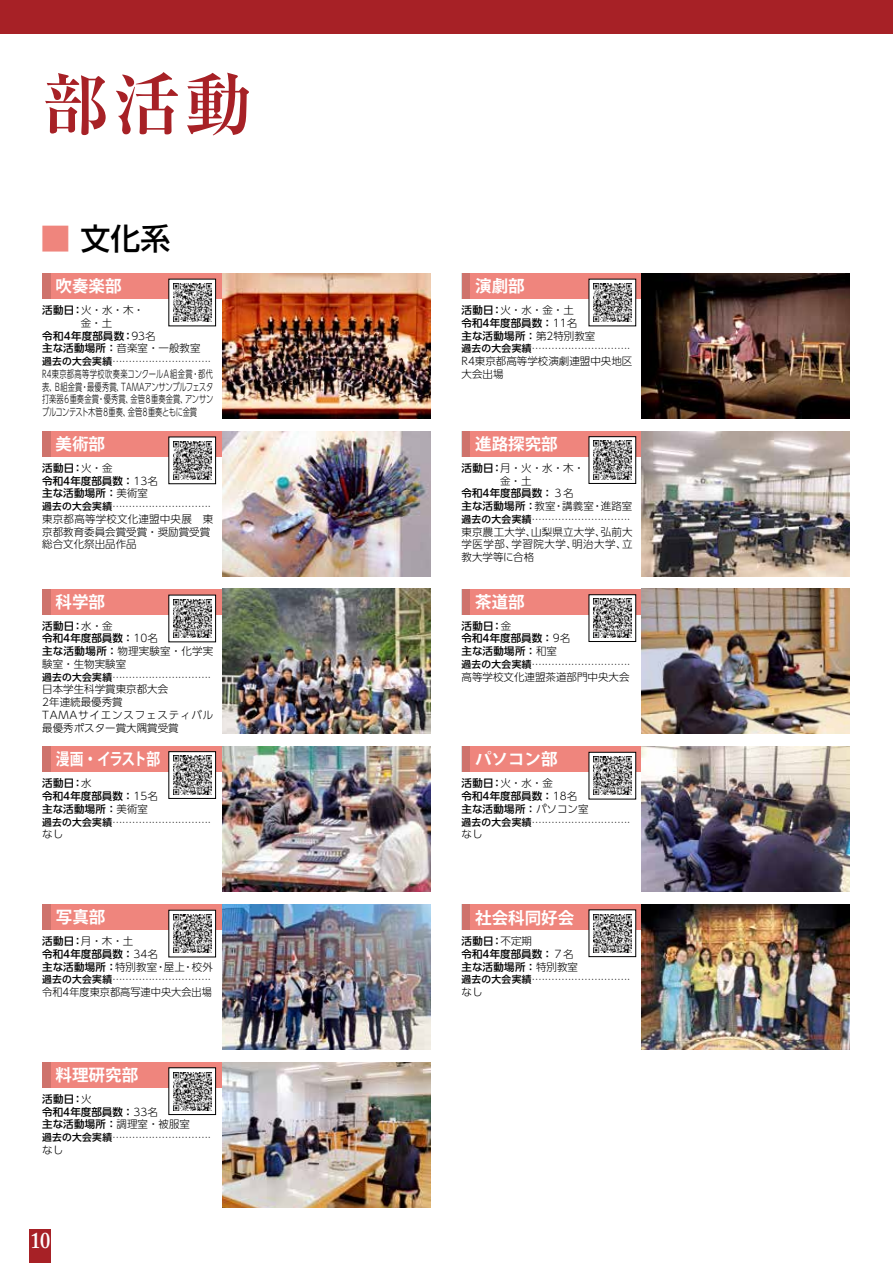
<style>
.page{position:relative;width:893px;height:1263px;background:#fff}
.page>*{position:absolute;margin:0;border:0;box-sizing:border-box;transform-origin:0 0}
.t1{font:700 67.5px "Ryumin Pr 6";color:#a72126}
.t2{font:500 30px "Shin Go Pr 5";color:#000}
.t3{font:600 22.5px "Adobe Caslon Pro";color:#fff;scale:.9 1}
.t4{font:700 16.5px "Koz Go Pro";color:#fff}
.t5{font:700 16.5px "Koz Go Pro";color:#fff;scale:.84 1}
.t6{font:300 10.5px/12.8px "UD Shin Go Pr 6";color:#000}
.t7{font:500 10.5px/12.8px "UD Shin Go Pr 6";color:#000}
.t8{font:300 10.5px/12.8px "UD Shin Go Pr 6";color:#000;text-align:justify;scale:.69 1}
.t9{font:500 4.5px "UD Shin Go Pr 6";color:#000}
.s1{color:#ef857d}
.s2{font-weight:500}
.s3{font-size:9.75px}
.s4{font-weight:300}
</style>
<div class="page">
<div style="left:462px;top:904px;width:179px;height:26px;background:#ef857d"></div>
<img style="left:641px;top:904px;width:209px;height:145px">
<div style="left:462px;top:904px;width:8px;height:26px;background:#ce736c"></div>
<div style="left:462px;top:273px;width:179px;height:26px;background:#ef857d"></div>
<div style="left:462px;top:273px;width:8px;height:26px;background:#ce736c"></div>
<img style="left:641px;top:273px;width:209px;height:145px">
<div style="left:42px;top:747px;width:180px;height:25px;background:#ef857d"></div>
<div style="left:42px;top:747px;width:9px;height:25px;background:#ce736c"></div>
<img style="left:222px;top:747px;width:208px;height:144px">
<div style="left:42px;top:273px;width:180px;height:26px;background:#ef857d"></div>
<div style="left:42px;top:273px;width:9px;height:26px;background:#ce736c"></div>
<img style="left:222px;top:273px;width:208px;height:145px">
<div style="left:42px;top:589px;width:180px;height:25px;background:#ef857d"></div>
<div style="left:42px;top:589px;width:9px;height:25px;background:#ce736c"></div>
<img style="left:222px;top:589px;width:208px;height:145px">
<div style="left:462px;top:431px;width:179px;height:26px;background:#ef857d"></div>
<div style="left:462px;top:431px;width:8px;height:26px;background:#ce736c"></div>
<img style="left:641px;top:431px;width:209px;height:145px">
<div style="left:42px;top:904px;width:180px;height:26px;background:#ef857d"></div>
<div style="left:42px;top:904px;width:9px;height:26px;background:#ce736c"></div>
<img style="left:222px;top:904px;width:208px;height:145px">
<div style="left:462px;top:589px;width:179px;height:25px;background:#ef857d"></div>
<div style="left:462px;top:589px;width:8px;height:25px;background:#ce736c"></div>
<img style="left:641px;top:589px;width:209px;height:145px">
<div style="left:42px;top:431px;width:180px;height:26px;background:#ef857d"></div>
<div style="left:42px;top:431px;width:9px;height:26px;background:#ce736c"></div>
<img style="left:222px;top:431px;width:208px;height:145px">
<div style="left:42px;top:1062px;width:180px;height:25px;background:#ef857d"></div>
<div style="left:42px;top:1062px;width:9px;height:25px;background:#ce736c"></div>
<img style="left:222px;top:1062px;width:208px;height:145px">
<div style="left:462px;top:747px;width:179px;height:25px;background:#ef857d"></div>
<div style="left:462px;top:747px;width:8px;height:25px;background:#ce736c"></div>
<img style="left:641px;top:747px;width:209px;height:144px">
<div style="left:169px;top:279px;width:47px;height:47px;background:#fff"></div>
<img style="left:173px;top:283px;width:38px;height:39px">
<div style="left:589px;top:279px;width:47px;height:47px;background:#fff"></div>
<img style="left:593px;top:283px;width:38px;height:39px">
<svg style="left:591px;top:438px;width:43px;height:42px"></svg>
<div style="left:589px;top:436px;width:47px;height:48px;border:1px solid #000"></div>
<img style="left:593px;top:441px;width:38px;height:38px">
<svg style="left:591px;top:596px;width:43px;height:42px"></svg>
<div style="left:589px;top:594px;width:47px;height:48px;border:1px solid #000"></div>
<img style="left:593px;top:599px;width:38px;height:38px">
<div style="left:589px;top:752px;width:47px;height:47px;background:#fff"></div>
<img style="left:593px;top:756px;width:38px;height:39px">
<svg style="left:591px;top:912px;width:43px;height:41px"></svg>
<img style="left:593px;top:914px;width:38px;height:38px">
<svg style="left:171px;top:439px;width:43px;height:41px"></svg>
<img style="left:173px;top:441px;width:38px;height:38px">
<div style="left:169px;top:595px;width:47px;height:47px;background:#fff"></div>
<img style="left:173px;top:599px;width:38px;height:39px">
<svg style="left:171px;top:753px;width:43px;height:42px"></svg>
<div style="left:169px;top:751px;width:47px;height:48px;border:1px solid #000"></div>
<img style="left:173px;top:756px;width:38px;height:38px">
<div style="left:169px;top:910px;width:47px;height:47px;background:#fff"></div>
<img style="left:173px;top:914px;width:38px;height:39px">
<svg style="left:171px;top:1069px;width:43px;height:42px"></svg>
<div style="left:169px;top:1067px;width:47px;height:48px;border:1px solid #000"></div>
<img style="left:173px;top:1072px;width:38px;height:38px">
<div style="left:0;top:0;width:893px;height:34px;background:#a72126"></div>
<div style="left:30px;top:1229px;width:21px;height:34px;background:#a72126"></div>
<h1 class="t1" style="left:42px;top:50px;width:212px">部活動</h1>
<h2 class="t2" style="left:40px;top:214px;width:131px"><span class="s1">■</span> 文化系</h2>
<h3 class="t4" style="left:56px;top:276px;width:67px">吹奏楽部</h3>
<h3 class="t6" style="left:42px;top:303px;width:160px"><span class="s2">活動日：</span>火・水・木・<br>　　　 金・土<br><span class="s2">令和4年度部員数：</span>93名<br><span class="s2">主な活動場所：</span>音楽室・一般教室</h3>
<p class="t9" style="left:42px;top:358px;width:171px"><span class="s3">過去の大会実績</span>・・・・・・・・・・・・・・・・・・・・・・・・・・・・・・</p>
<h3 class="t8" style="left:42px;top:367px;width:249px">R4東京都高等学校吹奏楽コンクールＡ組金賞・都代表、Ｂ組金賞・最優秀賞、TAMAアンサンブルフェスタ打楽器６重奏金賞・優秀賞、金管８重奏金賞、アンサンブルコンテスト木管８重奏、金管８重奏ともに金賞</h3>
<h3 class="t4" style="left:56px;top:433px;width:51px">美術部</h3>
<h3 class="t7" style="left:42px;top:461px;width:117px">活動日：<span class="s4">火・金<br></span>令和4年度部員数：<span class="s4">13名</span>主な活動場所：<span class="s4">美術室</span></h3>
<p class="t9" style="left:42px;top:503px;width:171px"><span class="s3">過去の大会実績</span>・・・・・・・・・・・・・・・・・・・・・・・・・・・・・・</p>
<h3 class="t6" style="left:42px;top:512px;width:172px">東京都高等学校文化連盟中央展　東京都教育委員会賞受賞・奨励賞受賞総合文化祭出品作品</h3>
<h3 class="t4" style="left:56px;top:591px;width:51px">科学部</h3>
<h3 class="t6" style="left:42px;top:619px;width:172px"><span class="s2">活動日：</span>水・金<br><span class="s2">令和4年度部員数：</span>10名<br><span class="s2">主な活動場所：</span>物理実験室・化学実験室・生物実験室</h3>
<p class="t9" style="left:42px;top:673px;width:171px"><span class="s3">過去の大会実績</span>・・・・・・・・・・・・・・・・・・・・・・・・・・・・・・</p>
<h3 class="t6" style="left:42px;top:683px;width:172px">日本学生科学賞東京都大会<br>2年連続最優秀賞<br>TAMAサイエンスフェスティバル最優秀ポスター賞大隅賞受賞</h3>
<h3 class="t5" style="left:56px;top:748px;width:126px">漫画・イラスト部</h3>
<h3 class="t7" style="left:42px;top:777px;width:117px">活動日：<span class="s4">水<br></span>令和4年度部員数：<span class="s4">15名</span>主な活動場所：<span class="s4">美術室</span></h3>
<p class="t9" style="left:42px;top:818px;width:171px"><span class="s3">過去の大会実績</span>・・・・・・・・・・・・・・・・・・・・・・・・・・・・・・</p>
<h3 class="t6" style="left:42px;top:827px;width:22px">なし</h3>
<h3 class="t4" style="left:56px;top:906px;width:51px">写真部</h3>
<h3 class="t7" style="left:42px;top:934px;width:172px">活動日：<span class="s4">月・木・土<br></span>令和4年度部員数：<span class="s4">34名<br></span>主な活動場所：<span class="s4">特別教室・屋上・校外</span></h3>
<p class="t9" style="left:42px;top:976px;width:171px"><span class="s3">過去の大会実績</span>・・・・・・・・・・・・・・・・・・・・・・・・・・・・・・</p>
<h3 class="t6" style="left:42px;top:985px;width:171px">令和4年度東京都高写連中央大会出場</h3>
<h3 class="t4" style="left:56px;top:1064px;width:84px">料理研究部</h3>
<h3 class="t7" style="left:42px;top:1092px;width:149px">活動日：<span class="s4">火<br></span>令和4年度部員数：<span class="s4">33名<br></span>主な活動場所：<span class="s4">調理室・被服室</span></h3>
<p class="t9" style="left:42px;top:1134px;width:171px"><span class="s3">過去の大会実績</span>・・・・・・・・・・・・・・・・・・・・・・・・・・・・・・</p>
<h3 class="t6" style="left:42px;top:1143px;width:22px">なし</h3>
<h3 class="t3" style="left:30px;top:1226px;width:24px">10</h3>
<h3 class="t4" style="left:475px;top:276px;width:51px">演劇部</h3>
<h3 class="t7" style="left:462px;top:303px;width:135px">活動日：<span class="s4">火・水・金・土<br></span>令和4年度部員数：<span class="s4">11名<br></span>主な活動場所：<span class="s4">第2特別教室</span></h3>
<p class="t9" style="left:462px;top:345px;width:171px"><span class="s3">過去の大会実績</span>・・・・・・・・・・・・・・・・・・・・・・・・・・・・・・</p>
<h3 class="t6" style="left:462px;top:354px;width:172px">R4東京都高等学校演劇連盟中央地区大会出場</h3>
<h3 class="t4" style="left:475px;top:433px;width:84px">進路探究部</h3>
<h3 class="t6" style="left:462px;top:461px;width:124px"><span class="s2">活動日：</span>月・火・水・木・</h3>
<h3 class="t6" style="left:500px;top:474px;width:33px">金・土</h3>
<h3 class="t7" style="left:462px;top:487px;width:114px">令和4年度部員数：<span class="s4">３名</span></h3>
<h3 class="t6" style="left:462px;top:499px;width:172px"><span class="s2">主な活動場所：</span>教室・講義室・進路室</h3>
<p class="t9" style="left:462px;top:515px;width:171px"><span class="s3">過去の大会実績</span>・・・・・・・・・・・・・・・・・・・・・・・・・・・・・・</p>
<h3 class="t6" style="left:462px;top:525px;width:173px;text-align:justify">東京農工大学、山梨県立大学、弘前大学医学部、学習院大学、明治大学、立教大学等に合格</h3>
<h3 class="t4" style="left:475px;top:591px;width:51px">茶道部</h3>
<h3 class="t7" style="left:462px;top:619px;width:110px">活動日：<span class="s4">金<br></span>令和4年度部員数：<span class="s4">9名</span>主な活動場所：<span class="s4">和室</span></h3>
<p class="t9" style="left:462px;top:660px;width:171px"><span class="s3">過去の大会実績</span>・・・・・・・・・・・・・・・・・・・・・・・・・・・・・・</p>
<h3 class="t6" style="left:462px;top:670px;width:169px">高等学校文化連盟茶道部門中央大会</h3>
<h3 class="t4" style="left:475px;top:748px;width:84px">パソコン部</h3>
<h3 class="t7" style="left:462px;top:777px;width:128px">活動日：<span class="s4">火・水・金<br></span>令和4年度部員数：<span class="s4">18名</span>主な活動場所：<span class="s4">パソコン室</span></h3>
<p class="t9" style="left:462px;top:818px;width:171px"><span class="s3">過去の大会実績</span>・・・・・・・・・・・・・・・・・・・・・・・・・・・・・・</p>
<h3 class="t6" style="left:462px;top:827px;width:22px">なし</h3>
<h3 class="t4" style="left:475px;top:907px;width:100px">社会科同好会</h3>
<h3 class="t7" style="left:462px;top:934px;width:118px">活動日：<span class="s4">不定期<br></span>令和4年度部員数：<span class="s4">７名</span>主な活動場所：<span class="s4">特別教室</span></h3>
<p class="t9" style="left:462px;top:976px;width:171px"><span class="s3">過去の大会実績</span>・・・・・・・・・・・・・・・・・・・・・・・・・・・・・・</p>
<h3 class="t6" style="left:462px;top:985px;width:22px">なし</h3>
</div>
